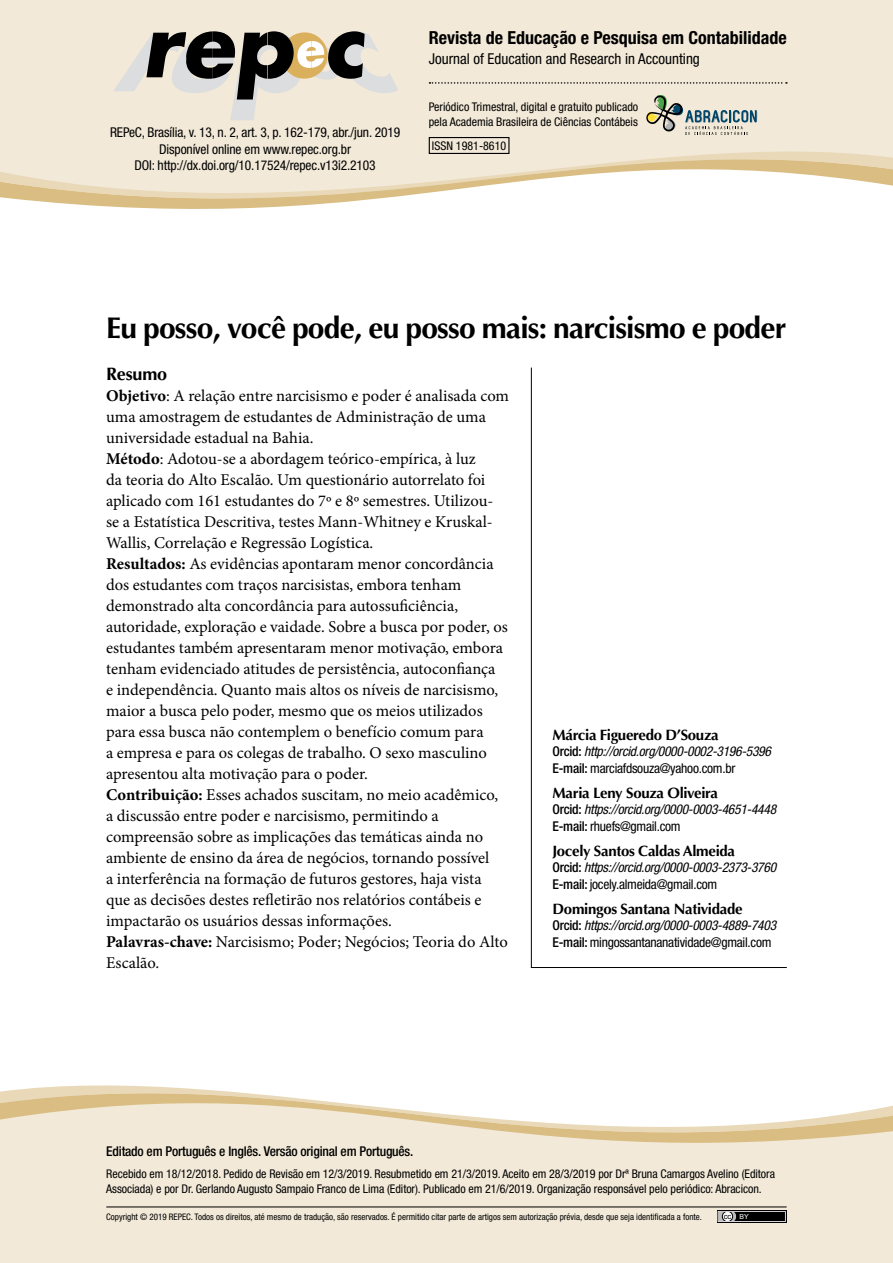
<style>
.page{position:relative;width:893px;height:1263px;background:#fff}
.page>*{position:absolute;margin:0;border:0;box-sizing:border-box;transform-origin:0 0}
.t1{font:700 30px "Optima LT Std";letter-spacing:-.025em;color:#000}
.t2{font:700 condensed 18px "Helvetica Neue LT Std";color:#000}
.t3{font:700 18px "Optima LT Std";letter-spacing:-.01em;color:#000}
.t4{font:16.5px/21px "Minion Pro";color:#000}
.t5{font:700 15px "Optima LT Std";letter-spacing:-.02em;color:#000}
.t6{font:condensed 15px "Helvetica Neue LT Std";color:#000}
.t7{font:italic condensed 13.5px/16.5px "Helvetica Neue LT Std";letter-spacing:-.02em;color:#000}
.t8{font:condensed 13.5px/16.5px "Helvetica Neue LT Std";letter-spacing:-.01em;color:#000;text-align:center}
.t9{font:500 condensed 13.5px "Helvetica Neue LT Std";letter-spacing:-.015em;color:#000}
.t10{font:condensed 12px/15px "Helvetica Neue LT Std";letter-spacing:-.005em;color:#000}
.t11{font:condensed 9px "Helvetica Neue LT Std";color:#000}
.t12{font:7.5px "Arial";color:#000}
.s1{font-weight:700}
.s2{font-weight:500;font-style:normal}
.s3{font-style:normal}
.s4{font-size:7.05px;color:#fff}
</style>
<div class="page">
<div style="left:0;top:0;width:893px;height:125px;background:#f2e9d8"></div>
<div style="left:0;top:1179px;width:893px;height:84px;background:#f2e9d8"></div>
<svg style="left:0;top:127px;width:893px;height:82px;fill:#f2e9d8"></svg>
<svg style="left:0;top:1085px;width:893px;height:94px;fill:#f2e9d8"></svg>
<hr style="left:106px;top:1206px;width:681px;height:1px;background:#000">
<div style="left:717px;top:1210px;width:70px;height:13px;background:#000"></div>
<svg style="left:718px;top:1211px;width:68px;height:11px"></svg>
<svg style="left:113px;top:30px;width:285px;height:90px;background:#b7b1a5"></svg>
<svg style="left:429px;top:82px;width:358px;height:2px"></svg>
<svg style="left:644px;top:92px;width:114px;height:43px;background:#c3c4b7"></svg>
<div style="left:429px;top:137px;width:80px;height:17px;border:1px solid #000"></div>
<hr style="left:531px;top:967px;width:255px;height:1px;background:#000">
<hr style="left:531px;top:368px;width:1px;height:600px;background:#000">
<p class="t8" style="left:110px;top:124px;width:292px">REPeC, Brasília, v. 13, n. 2, art. 3, p. 162-179, abr./jun. 2019<br>Disponível online em www.repec.org.br<br>DOI: http://dx.doi.org/10.17524/repec.v13i2.2103</p>
<p class="t2" style="left:429px;top:27px;width:359px">Revista de Educação e Pesquisa em Contabilidade</p>
<p class="t6" style="left:429px;top:50px;width:273px">Journal of Education and Research in Accounting</p>
<p class="t10" style="left:429px;top:99px;width:211px">Periódico Trimestral, digital e gratuito publicado pela Academia Brasileira de Ciências Contábeis</p>
<p class="t10" style="left:432px;top:138px;width:76px">ISSN 1981-8610</p>
<h1 class="t1" style="left:106px;top:310px;width:682px">Eu posso, você pode, eu posso mais: narcisismo e poder</h1>
<p class="t3" style="left:106px;top:363px;width:63px">Resumo</p>
<p class="t4" style="left:106px;top:385px;width:404px"><span class="s1">Objetivo</span>: A relação entre narcisismo e poder é analisada com uma amostragem de estudantes de Administração de uma universidade estadual na Bahia.<br><span class="s1">Método</span>: Adotou-se a abordagem teórico-empírica, à luz<br>da teoria do Alto Escalão. Um questionário autorrelato foi aplicado com 161 estudantes do 7º e 8º semestres. Utilizou&shy;se a Estatística Descritiva, testes Mann-Whitney e Kruskal-Wallis, Correlação e Regressão Logística.<br><span class="s1">Resultados:</span> As evidências apontaram menor concordância dos estudantes com traços narcisistas, embora tenham demonstrado alta concordância para autossuficiência, autoridade, exploração e vaidade. Sobre a busca por poder, os estudantes também apresentaram menor motivação, embora tenham evidenciado atitudes de persistência, autoconfiança<br>e independência. Quanto mais altos os níveis de narcisismo, maior a busca pelo poder, mesmo que os meios utilizados para essa busca não contemplem o benefício comum para<br>a empresa e para os colegas de trabalho. O sexo masculino apresentou alta motivação para o poder.<br><span class="s1">Contribuição:</span> Esses achados suscitam, no meio acadêmico, a discussão entre poder e narcisismo, permitindo a compreensão sobre as implicações das temáticas ainda no ambiente de ensino da área de negócios, tornando possível<br>a interferência na formação de futuros gestores, haja vista que as decisões destes refletirão nos relatórios contábeis e impactarão os usuários dessas informações.<br><span class="s1">Palavras-chave:</span> Narcisismo; Poder; Negócios; Teoria do Alto Escalão.</p>
<p class="t5" style="left:553px;top:726px;width:168px">Márcia Figueredo D’Souza</p>
<p class="t7" style="left:553px;top:744px;width:220px"><span class="s2">Orcid:</span> http://orcid.org/0000-0002-3196-5396<br><span class="s2">E-mail:</span> <span class="s3">marciafdsouza@yahoo.com.br</span></p>
<p class="t5" style="left:553px;top:784px;width:167px">Maria Leny Souza Oliveira</p>
<p class="t7" style="left:553px;top:802px;width:225px"><span class="s2">Orcid:</span> https://orcid.org/0000-0003-4651-4448<br><span class="s2">E-mail:</span> <span class="s3">rhuefs@gmail.com</span></p>
<p class="t5" style="left:553px;top:842px;width:184px">Jocely Santos Caldas Almeida</p>
<p class="t7" style="left:553px;top:860px;width:225px"><span class="s2">Orcid:</span> https://orcid.org/0000-0003-2373-3760<br><span class="s2">E-mail:</span> <span class="s3">jocely.almeida@gmail.com</span></p>
<p class="t5" style="left:553px;top:900px;width:191px">Domingos Santana Natividade</p>
<p class="t7" style="left:553px;top:918px;width:225px"><span class="s2">Orcid:</span> https://orcid.org/0000-0003-4889-7403<br><span class="s2">E-mail:</span> <span class="s3">mingossantananatividade@gmail.com</span></p>
<p class="t9" style="left:106px;top:1143px;width:309px">Editado em Português e Inglês. Versão original em Português.</p>
<p class="t10" style="left:106px;top:1166px;width:670px">Recebido em 18/12/2018. Pedido de Revisão em 12/3/2019. Resubmetido em 21/3/2019. Aceito em 28/3/2019 por Drª Bruna Camargos Avelino (Editora<br>Associada) e por Dr. Gerlando Augusto Sampaio Franco de Lima (Editor). Publicado em 21/6/2019. Organização responsável pelo periódico: Abracicon.</p>
<p class="t11" style="left:106px;top:1212px;width:597px">Copyright © 2019 REPEC. Todos os direitos, até mesmo de tradução, são reservados. É permitido citar parte de artigos sem autorização prévia, desde que seja identificada a fonte.</p>
<p class="t12" style="left:724px;top:1211px;width:27px">cc <span class="s4">BY</span></p>
</div>
